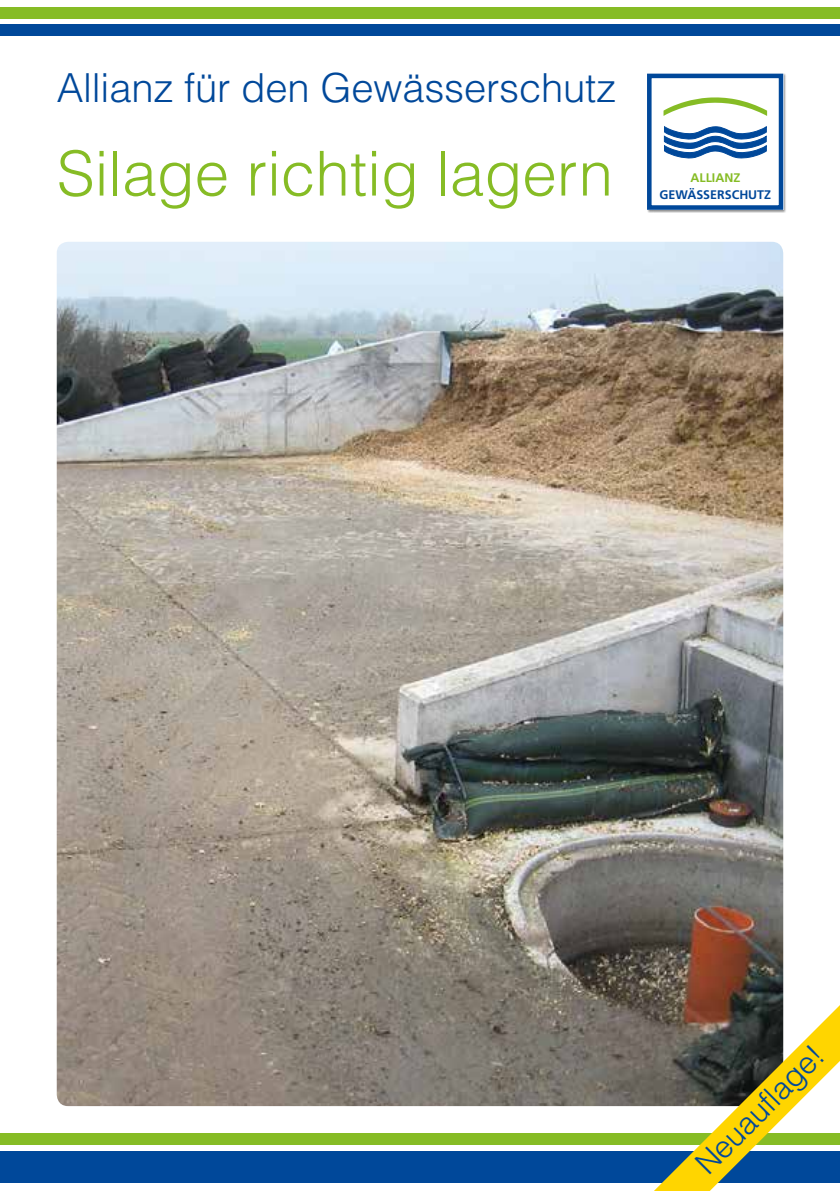
<style>
.page{position:relative;width:840px;height:1191px;background:#fff}
.page>*{position:absolute;margin:0;border:0;box-sizing:border-box;transform-origin:0 0}
.t1{font:300 62px "Helvetica LT Std";color:#86bc25}
.t2{font:300 40px "Helvetica LT Std";letter-spacing:-.005em;color:#00489a}
.t3{font:300 30.6px "Helvetica LT Std";color:#00489a}
.t4{font:700 12.4px "Frutiger LT Std";color:#00489a}
.t5{font:700 12.4px "Frutiger LT Std";color:#86bc25}
</style>
<div class="page">
<div style="left:0;top:1151px;width:839px;height:32px;background:#00489a"></div>
<div style="left:0;top:1133px;width:839px;height:11px;background:#86bc25"></div>
<div style="left:0;top:25px;width:839px;height:11px;background:#00489a"></div>
<div style="left:0;top:8px;width:839px;height:11px;background:#86bc25"></div>
<img style="left:57px;top:242px;width:725px;height:864px">
<div style="left:646px;top:73px;width:140px;height:140px;background:#000;opacity:.45"></div>
<div style="left:646px;top:74px;width:136px;height:136px;background:#fff"></div>
<div style="left:646px;top:74px;width:136px;height:136px;border:5px solid #00489a"></div>
<svg style="left:663px;top:126px;width:103px;height:33px"></svg>
<svg style="left:663px;top:97px;width:103px;height:19px"></svg>
<svg style="left:653px;top:1005px;width:186px;height:186px"></svg>
<p class="t2" style="left:57px;top:63px;width:560px">Allianz für den Gewässerschutz</p>
<h1 class="t1" style="left:57px;top:135px;width:557px">Silage richtig lagern</h1>
<p class="t5" style="left:690px;top:171px;width:51px">ALLIANZ</p>
<p class="t4" style="left:659px;top:187px;width:113px">GEWÄSSERSCHUTZ</p>
<p class="t3" style="left:686px;top:1155px;width:168px;rotate:-45deg">Neuauflage!</p>
</div>
